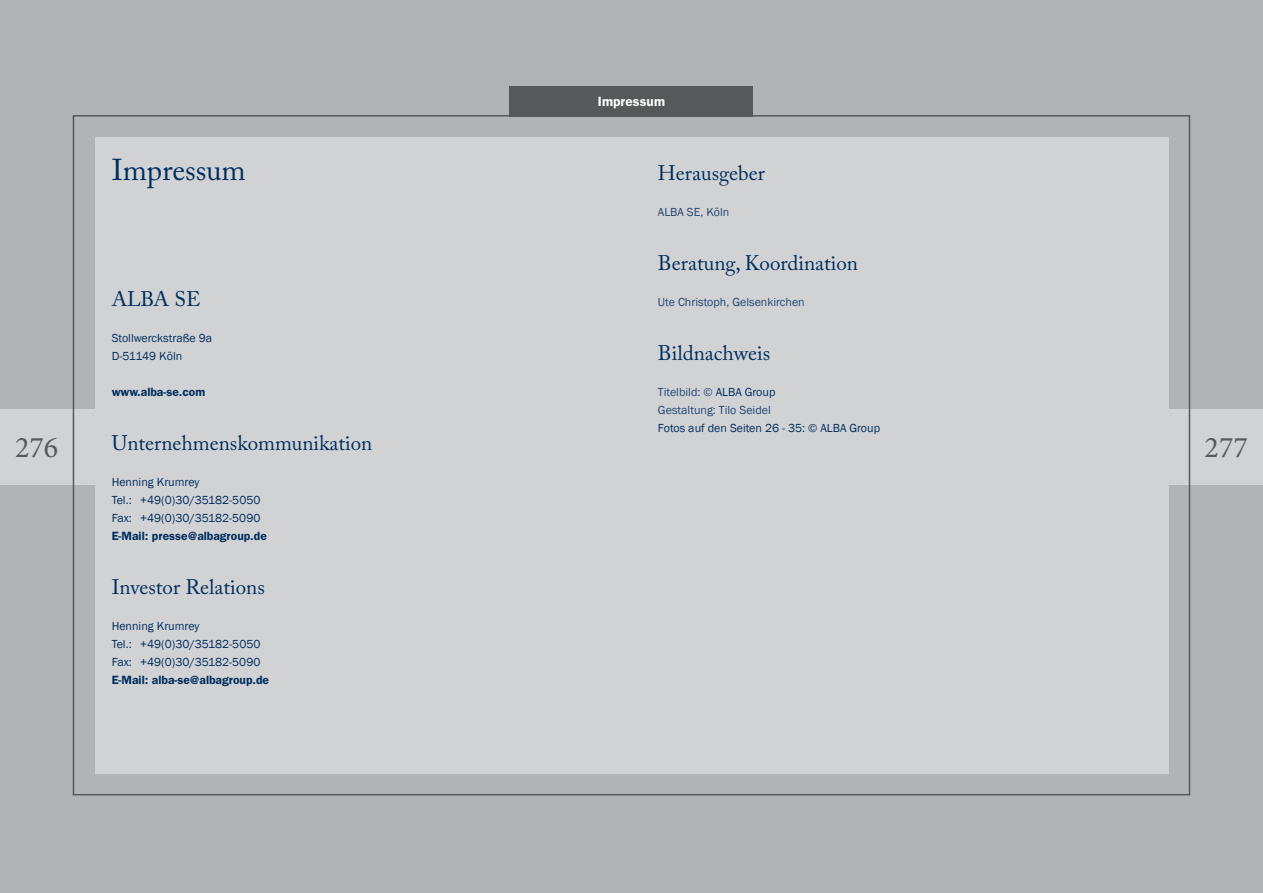
<style>
.page{position:relative;width:1263px;height:893px;background:#b2b3b7}
.page>*{position:absolute;margin:0;border:0;box-sizing:border-box;transform-origin:0 0}
._04_HEADLINE{font:30px "Adobe Caslon Pro";color:#002e5e}
.t1{font:30px "Minion Pro";color:#57585a}
._05_SUBLINE{font:21px "Adobe Caslon Pro";color:#002e5e}
._01_COPY{font:21px "Adobe Caslon Pro";color:#002e5e}
._01_COPY_BOLD{font:600 13.5px "Franklin Gothic";letter-spacing:.01em;color:#fff}
._01_COPY-2{font:12px/18px "Franklin Gothic";color:#002e5e}
._01_COPY-3{font:600 12px "Franklin Gothic";color:#002e5e}
._01_COPY-4{font:12px "Franklin Gothic";color:#224875}
.s1{color:#002e5e}
.s2{color:#224875}
</style>
<div class="page">
<div style="left:0;top:409px;width:1263px;height:75px;background:#d1d2d4"></div>
<div style="left:95px;top:137px;width:1073px;height:636px;background:#d1d2d4"></div>
<div style="left:510px;top:86px;width:243px;height:31px;background:#57585a"></div>
<p class="_01_COPY_BOLD" style="left:598px;top:93px;width:69px">Impressum</p>
<p class="_04_HEADLINE" style="left:112px;top:152px;width:136px">Impressum</p>
<p class="_01_COPY" style="left:658px;top:160px;width:108px">Herausgeber</p>
<p class="_01_COPY-4" style="left:658px;top:205px;width:73px">ALBA SE, Köln</p>
<p class="_05_SUBLINE" style="left:658px;top:250px;width:202px">Beratung, Koordination</p>
<p class="_01_COPY-4" style="left:658px;top:295px;width:148px">Ute Christoph, Gelsenkirchen</p>
<p class="_05_SUBLINE" style="left:658px;top:340px;width:114px">Bildnachweis</p>
<p class="_01_COPY-4" style="left:658px;top:385px;width:119px">Titelbild: © <span class="s1">ALBA Group</span></p>
<p class="_01_COPY-2" style="left:658px;top:401px;width:224px"><span class="s2">Gestaltung: Tilo Seidel<br></span>Fotos auf den Seiten 26 - 35: © ALBA Group</p>
<p class="_05_SUBLINE" style="left:112px;top:286px;width:90px">ALBA SE</p>
<p class="_01_COPY-2" style="left:112px;top:329px;width:102px">Stollwerckstraße 9a</p>
<p class="_01_COPY-2" style="left:112px;top:347px;width:72px">D-51149 Köln</p>
<p class="_01_COPY-3" style="left:112px;top:385px;width:95px">www.alba-se.com</p>
<p class="_05_SUBLINE" style="left:112px;top:430px;width:262px">Unternehmenskommunikation</p>
<p class="_01_COPY-2" style="left:112px;top:473px;width:89px">Henning Krumrey</p>
<p class="_01_COPY-2" style="left:112px;top:491px;width:150px">Tel.: +49(0)30/35182-5050</p>
<p class="_01_COPY-2" style="left:112px;top:509px;width:150px">Fax: +49(0)30/35182-5090</p>
<p class="_01_COPY-3" style="left:112px;top:529px;width:157px">E-Mail: presse@albagroup.de</p>
<p class="_05_SUBLINE" style="left:112px;top:574px;width:155px">Investor Relations</p>
<p class="_01_COPY-2" style="left:112px;top:617px;width:89px">Henning Krumrey</p>
<p class="_01_COPY-2" style="left:112px;top:635px;width:150px">Tel.: +49(0)30/35182-5050</p>
<p class="_01_COPY-2" style="left:112px;top:653px;width:150px">Fax: +49(0)30/35182-5090</p>
<p class="_01_COPY-3" style="left:112px;top:673px;width:159px">E-Mail: alba-se@albagroup.de</p>
<h1 class="t1" style="left:15px;top:428px;width:45px">276</h1>
<h1 class="t1" style="left:1204px;top:428px;width:45px">277</h1>
</div>
